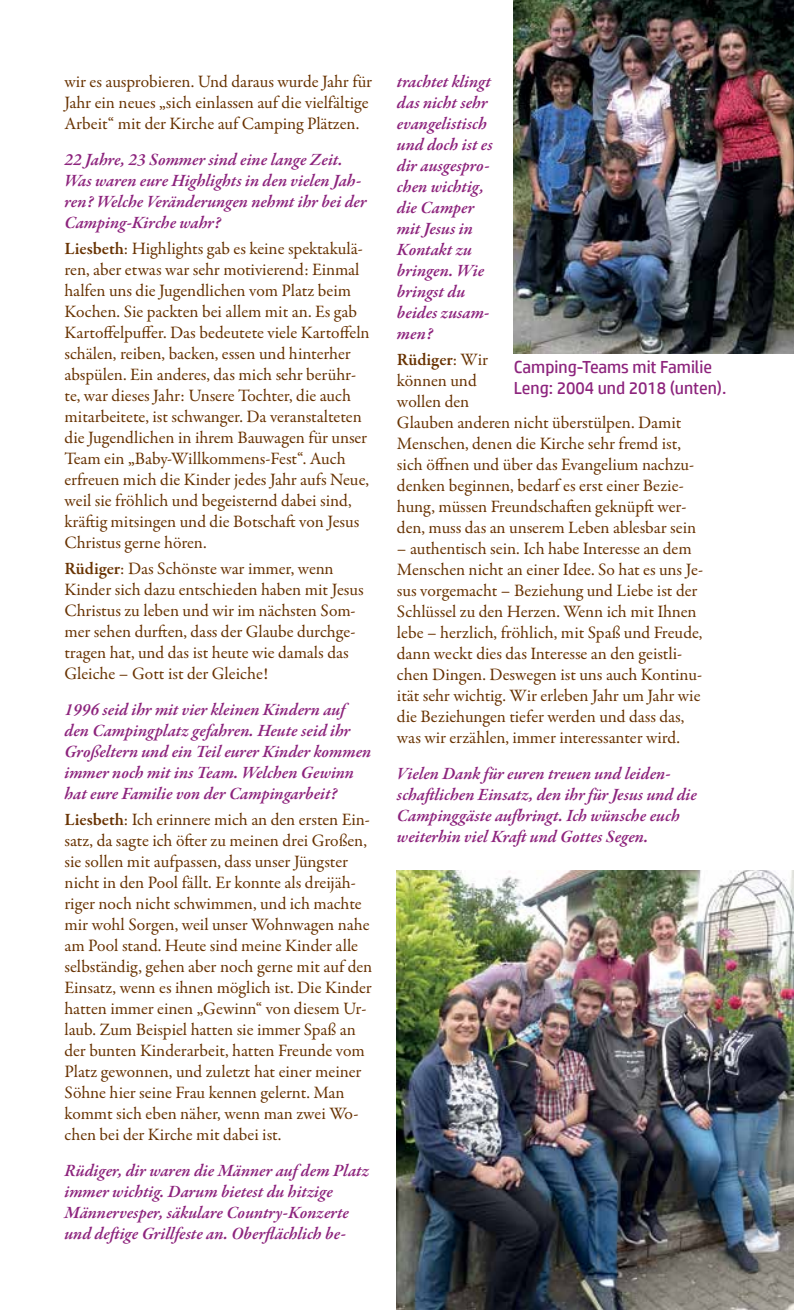
<style>
.page{position:relative;width:794px;height:1310px;background:#fff}
.page>*{position:absolute;margin:0;border:0;box-sizing:border-box;transform-origin:0 0}
.t1{font:17.5px/21px "Garamond Premr Pro";color:#683200}
.t2{font:italic 600 17.5px/21px "Garamond Premr Pro";color:#8d247d}
.t3{font:17.5px/21px "HP Simplified";color:#8d247d}
.s1{font-weight:600}
</style>
<div class="page">
<img style="left:514px;top:0;width:280px;height:353px">
<img style="left:397px;top:870px;width:397px;height:440px">
<p class="t1" style="left:64px;top:72px;width:309px">wir es ausprobieren. Und daraus wurde Jahr für<br>Jahr ein neues „sich einlassen auf die vielfältige<br>Arbeit“ mit der Kirche auf Camping Plätzen.</p>
<p class="t2" style="left:64px;top:150px;width:304px">22 Jahre, 23 Sommer sind eine lange Zeit.<br>Was waren eure Highlights in den vielen Jah&shy;ren? Welche Veränderungen nehmt ihr bei der Camping-Kirche wahr?</p>
<p class="t1" style="left:64px;top:238px;width:307px"><span class="s1">Liesbeth</span>: Highlights gab es keine spektakulä&shy;ren, aber etwas war sehr motivierend: Einmal halfen uns die Jugendlichen vom Platz beim Kochen. Sie packten bei allem mit an. Es gab Kartoffelpuffer. Das bedeutete viele Kartoffeln schälen, reiben, backen, essen und hinterher abspülen. Ein anderes, das mich sehr berühr&shy;te, war dieses Jahr: Unsere Tochter, die auch mitarbeitete, ist schwanger. Da veranstalteten die Jugendlichen in ihrem Bauwagen für unser Team ein „Baby-Willkommens-Fest“. Auch erfreuen mich die Kinder jedes Jahr aufs Neue, weil sie fröhlich und begeisternd dabei sind, kräftig mitsingen und die Botschaft von Jesus Christus gerne hören.</p>
<p class="t1" style="left:64px;top:558px;width:301px"><span class="s1">Rüdiger</span>: Das Schönste war immer, wenn Kinder sich dazu entschieden haben mit Jesus Christus zu leben und wir im nächsten Som&shy;mer sehen durften, dass der Glaube durchge&shy;tragen hat, und das ist heute wie damals das Gleiche – Gott ist der Gleiche!</p>
<p class="t2" style="left:64px;top:700px;width:308px">1996 seid ihr mit vier kleinen Kindern auf den Campingplatz gefahren. Heute seid ihr Großeltern und ein Teil eurer Kinder kommen immer noch mit ins Team. Welchen Gewinn hat eure Familie von der Campingarbeit?</p>
<p class="t1" style="left:64px;top:809px;width:309px"><span class="s1">Liesbeth</span>: Ich erinnere mich an den ersten Ein&shy;satz, da sagte ich öfter zu meinen drei Großen, sie sollen mit aufpassen, dass unser Jüngster nicht in den Pool fällt. Er konnte als dreijäh&shy;riger noch nicht schwimmen, und ich machte mir wohl Sorgen, weil unser Wohnwagen nahe am Pool stand. Heute sind meine Kinder alle selbständig, gehen aber noch gerne mit auf den Einsatz, wenn es ihnen möglich ist. Die Kinder hatten immer einen „Gewinn“ von diesem Ur&shy;laub. Zum Beispiel hatten sie immer Spaß an der bunten Kinderarbeit, hatten Freunde vom Platz gewonnen, und zuletzt hat einer meiner Söhne hier seine Frau kennen gelernt. Man kommt sich eben näher, wenn man zwei Wo&shy;chen bei der Kirche mit dabei ist.</p>
<p class="t2" style="left:64px;top:1161px;width:306px">Rüdiger, dir waren die Männer auf dem Platz immer wichtig. Darum bietest du hitzige Männervesper, säkulare Country-Konzerte und deftige Grillfeste an. Oberflächlich be-</p>
<p class="t2" style="left:397px;top:72px;width:97px">trachtet klingt das nicht sehr evangelistisch und doch ist es dir ausgespro&shy;chen wichtig, die Camper mit Jesus in<br>Kontakt zu bringen. Wie bringst du beides zusam&shy;men?</p>
<p class="t1" style="left:397px;top:349px;width:301px"><span class="s1">Rüdiger</span>: Wir<br>können und<br>wollen den<br>Glauben anderen nicht überstülpen. Damit<br>Menschen, denen die Kirche sehr fremd ist, sich öffnen und über das Evangelium nachzu&shy;denken beginnen, bedarf es erst einer Bezie&shy;hung, müssen Freundschaften geknüpft wer&shy;den, muss das an unserem Leben ablesbar sein</p>
<p class="t1" style="left:397px;top:538px;width:308px">– authentisch sein. Ich habe Interesse an dem Menschen nicht an einer Idee. So hat es uns Je&shy;sus vorgemacht – Beziehung und Liebe ist der Schlüssel zu den Herzen. Wenn ich mit Ihnen lebe – herzlich, fröhlich, mit Spaß und Freude, dann weckt dies das Interesse an den geistli&shy;chen Dingen. Deswegen ist uns auch Kontinu&shy;ität sehr wichtig. Wir erleben Jahr um Jahr wie die Beziehungen tiefer werden und dass das, was wir erzählen, immer interessanter wird.</p>
<p class="t2" style="left:397px;top:764px;width:301px">Vielen Dank für euren treuen und leiden&shy;schaftlichen Einsatz, den ihr für Jesus und die Campinggäste aufbringt. Ich wünsche euch weiterhin viel Kraft und Gottes Segen.</p>
<p class="t3" style="left:514px;top:356px;width:214px">Camping-Teams mit Familie<br>Leng: 2004 und 2018 (unten).</p>
</div>
